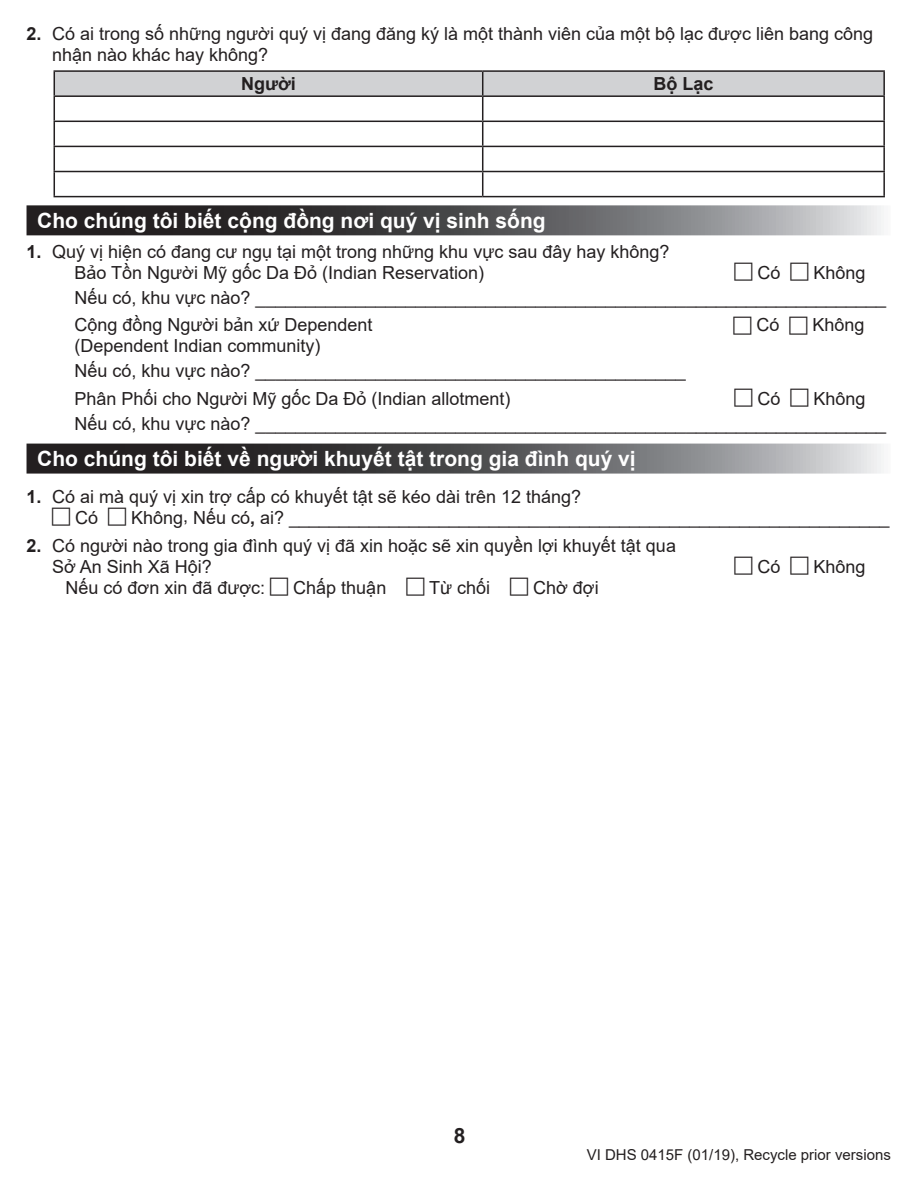
<style>
.page{position:relative;width:918px;height:1188px;background:#fff}
.page>*{position:absolute;margin:0;border:0;box-sizing:border-box;transform-origin:0 0}
.Reversed_Gradient_He{font:700 21px "Arial";color:#fff}
.Body{font:700 21px "Arial";color:#231f20}
.Hanger_indent{font:18px/21px "Arial";color:#231f20}
.Body_indent_2{font:18px "Arial";color:#231f20}
.t1{font:700 18px "Arial";color:#231f20}
.t2{font:15px "Arial";color:#231f20}
.s1{font-weight:700}
</style>
<div class="page">
<svg style="left:27px;top:205px;width:857px;height:30px;background:#5e5d5f"></svg>
<svg style="left:27px;top:444px;width:857px;height:30px;background:#5e5e5f"></svg>
<hr style="left:54px;top:70px;width:429px;height:2px;background:#231f20">
<hr style="left:483px;top:70px;width:402px;height:2px;background:#231f20">
<hr style="left:883px;top:72px;width:2px;height:23px;background:#231f20">
<hr style="left:483px;top:95px;width:402px;height:2px;background:#231f20">
<hr style="left:883px;top:97px;width:2px;height:24px;background:#231f20">
<hr style="left:483px;top:121px;width:402px;height:1px;background:#231f20">
<hr style="left:883px;top:122px;width:2px;height:24px;background:#231f20">
<hr style="left:483px;top:146px;width:402px;height:1px;background:#231f20">
<hr style="left:883px;top:147px;width:2px;height:24px;background:#231f20">
<hr style="left:483px;top:171px;width:402px;height:1px;background:#231f20">
<svg style="left:54px;top:71px;width:830px;height:125px"></svg>
<hr style="left:883px;top:172px;width:2px;height:24px;background:#231f20">
<hr style="left:54px;top:196px;width:429px;height:1px;background:#231f20">
<hr style="left:483px;top:196px;width:402px;height:1px;background:#231f20">
<p class="Hanger_indent" style="left:52px;top:23px;width:823px;text-indent:-26px"><span class="s1">2.</span> Có ai trong số những người quý vị đang đăng ký là một thành viên của một bộ lạc được liên bang công nhận nào khác hay không?</p>
<p class="t1" style="left:241px;top:71px;width:56px">Người</p>
<p class="t1" style="left:653px;top:71px;width:62px">Bộ Lạc</p>
<p class="Reversed_Gradient_He" style="left:37px;top:206px;width:510px">Cho chúng tôi biết cộng đồng nơi quý vị sinh sống</p>
<p class="Hanger_indent" style="left:27px;top:241px;width:644px"><span class="s1">1.</span> Quý vị hiện có đang cư ngụ tại một trong những khu vực sau đây hay không?</p>
<p class="Hanger_indent" style="left:75px;top:262px;width:411px">Bảo Tồn Người Mỹ gốc Da Đỏ (Indian Reservation)</p>
<p class="Hanger_indent" style="left:758px;top:262px;width:25px">Có</p>
<p class="Hanger_indent" style="left:814px;top:262px;width:54px">Không</p>
<p class="Hanger_indent" style="left:75px;top:287px;width:813px">Nếu có, khu vực nào? _______________________________________________________________</p>
<p class="Hanger_indent" style="left:75px;top:314px;width:300px">Cộng đồng Người bản xứ Dependent</p>
<p class="Hanger_indent" style="left:757px;top:314px;width:25px">Có</p>
<p class="Hanger_indent" style="left:813px;top:314px;width:54px">Không</p>
<p class="Hanger_indent" style="left:75px;top:335px;width:248px">(Dependent Indian community)</p>
<p class="Hanger_indent" style="left:75px;top:360px;width:613px">Nếu có, khu vực nào? ___________________________________________</p>
<p class="Hanger_indent" style="left:75px;top:388px;width:438px">Phân Phối cho Người Mỹ gốc Da Đỏ (Indian allotment)</p>
<p class="Hanger_indent" style="left:758px;top:388px;width:25px">Có</p>
<p class="Hanger_indent" style="left:814px;top:388px;width:54px">Không</p>
<p class="Hanger_indent" style="left:75px;top:413px;width:813px">Nếu có, khu vực nào? _______________________________________________________________</p>
<p class="Reversed_Gradient_He" style="left:37px;top:444px;width:600px">Cho chúng tôi biết về người khuyết tật trong gia đình quý vị</p>
<p class="Hanger_indent" style="left:75px;top:486px;width:508px;text-indent:-49px"><span class="s1">1.</span> Có ai mà quý vị xin trợ cấp có khuyết tật sẽ kéo dài trên 12 tháng?<br>Có</p>
<p class="Hanger_indent" style="left:131px;top:507px;width:760px">Không, Nếu có<span class="s1">,</span> ai? ____________________________________________________________</p>
<p class="Hanger_indent" style="left:52px;top:535px;width:625px;text-indent:-26px"><span class="s1">2.</span> Có người nào trong gia đình quý vị đã xin hoặc sẽ xin quyền lợi khuyết tật qua<br>Sở An Sinh Xã Hội?</p>
<p class="Hanger_indent" style="left:758px;top:556px;width:25px">Có</p>
<p class="Hanger_indent" style="left:814px;top:556px;width:54px">Không</p>
<p class="Body_indent_2" style="left:66px;top:575px;width:201px">Nếu có đơn xin đã được:</p>
<p class="Body_indent_2" style="left:293px;top:575px;width:95px">Chấp thuận</p>
<p class="Body_indent_2" style="left:429px;top:575px;width:63px">Từ chối</p>
<p class="Body_indent_2" style="left:533px;top:575px;width:67px">Chờ đợi</p>
<p class="Body" style="left:454px;top:1121px;width:13px">8</p>
<p class="t2" style="left:587px;top:1145px;width:306px">VI DHS 0415F (01/19), Recycle prior versions</p>
</div>
